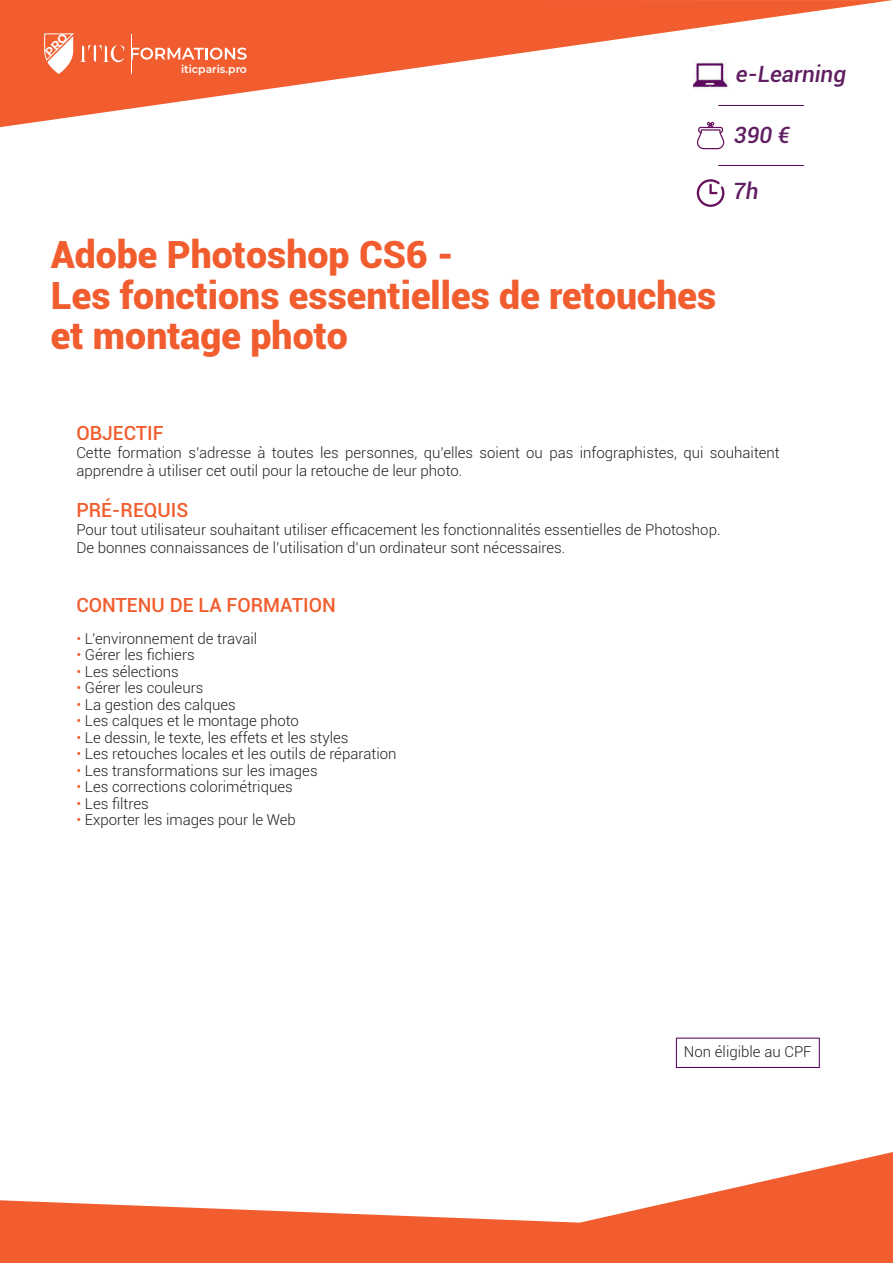
<style>
.page{position:relative;width:893px;height:1263px;background:#fff}
.page>*{position:absolute;margin:0;border:0;box-sizing:border-box;transform-origin:0 0}
.t1{font:900 37.5px "Roboto";color:#f15d2e}
.t2{font:italic 500 22.5px "Roboto";color:#601f61}
.t3{font:500 19.5px "Roboto";color:#f15d2e}
.t4{font:300 15px/18px "Roboto";color:#231f20}
.t5{font:600 10.8px "Montserrat";color:#fff}
.s1{color:#f15d2e}
</style>
<div class="page">
<svg style="left:0;top:0;width:893px;height:127px"></svg>
<svg style="left:133px;top:48px;width:114px;height:12px"></svg>
<svg style="left:80px;top:45px;width:44px;height:17px"></svg>
<hr style="left:132px;top:34px;width:1px;height:39px;background:#fff">
<svg style="left:0;top:1152px;width:893px;height:111px;fill:#f15d2e"></svg>
<img style="left:693px;top:61px;width:37px;height:29px">
<hr style="left:718px;top:165px;width:86px;height:1px;background:#5a065e">
<hr style="left:718px;top:105px;width:86px;height:1px;background:#5a065e">
<svg style="left:697px;top:179px;width:27px;height:28px"></svg>
<svg style="left:697px;top:122px;width:27px;height:27px"></svg>
<div style="left:676px;top:1037px;width:144px;height:31px;border:1px solid #5a065e"></div>
<svg style="left:44px;top:32px;width:30px;height:42px"></svg>
<p class="t5" style="left:181px;top:62px;width:67px">iticparis.pro</p>
<p class="t1" style="left:51px;top:228px;width:404px">Adobe Photoshop CS6 -</p>
<p class="t1" style="left:51px;top:269px;width:667px">Les fonctions essentielles de retouches</p>
<p class="t1" style="left:51px;top:309px;width:299px">et montage photo</p>
<p class="t2" style="left:736px;top:58px;width:112px">e-Learning</p>
<p class="t2" style="left:734px;top:119px;width:58px">390 €</p>
<p class="t2" style="left:733px;top:176px;width:27px">7h</p>
<p class="t3" style="left:76px;top:419px;width:89px">OBJECTIF</p>
<p class="t4" style="left:76px;top:443px;width:705px">Cette formation s’adresse à toutes les personnes, qu’elles soient ou pas infographistes, qui souhaitent apprendre à utiliser cet outil pour la retouche de leur photo.</p>
<p class="t3" style="left:76px;top:497px;width:114px">PRÉ-REQUIS</p>
<p class="t4" style="left:76px;top:520px;width:646px">Pour tout utilisateur souhaitant utiliser efficacement les fonctionnalités essentielles de Photoshop.</p>
<p class="t4" style="left:76px;top:538px;width:491px">De bonnes connaissances de l’utilisation d’un ordinateur sont nécessaires.</p>
<p class="t3" style="left:76px;top:591px;width:261px">CONTENU DE LA FORMATION</p>
<p class="t4" style="left:76px;top:629px;width:182px"><span class="s1">•</span> L’environnement de travail</p>
<p class="t4" style="left:76px;top:645px;width:120px"><span class="s1">•</span> Gérer les fichiers</p>
<p class="t4" style="left:76px;top:662px;width:104px"><span class="s1">•</span> Les sélections</p>
<p class="t4" style="left:76px;top:678px;width:129px"><span class="s1">•</span> Gérer les couleurs</p>
<p class="t4" style="left:76px;top:695px;width:161px"><span class="s1">•</span> La gestion des calques</p>
<p class="t4" style="left:76px;top:711px;width:224px"><span class="s1">•</span> Les calques et le montage photo</p>
<p class="t4" style="left:76px;top:728px;width:274px"><span class="s1">•</span> Le dessin, le texte, les effets et les styles</p>
<p class="t4" style="left:76px;top:744px;width:322px"><span class="s1">•</span> Les retouches locales et les outils de réparation</p>
<p class="t4" style="left:76px;top:761px;width:243px"><span class="s1">•</span> Les transformations sur les images</p>
<p class="t4" style="left:76px;top:777px;width:218px"><span class="s1">•</span> Les corrections colorimétriques</p>
<p class="t4" style="left:76px;top:794px;width:74px"><span class="s1">•</span> Les filtres</p>
<p class="t4" style="left:76px;top:810px;width:221px"><span class="s1">•</span> Exporter les images pour le Web</p>
<p class="t4" style="left:684px;top:1043px;width:129px">Non éligible au CPF</p>
</div>
